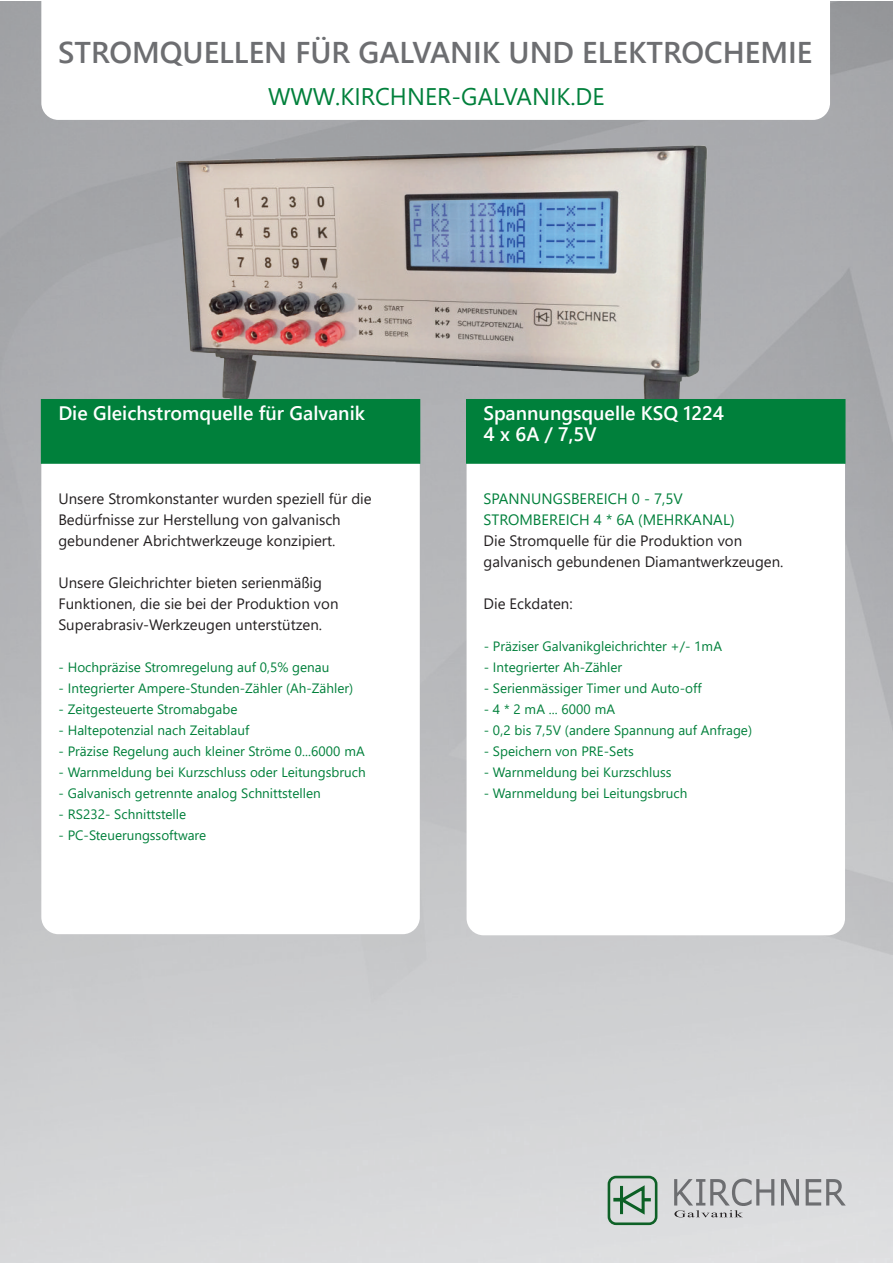
<style>
.page{position:relative;width:893px;height:1263px;background:#fff}
.page>*{position:absolute;margin:0;border:0;box-sizing:border-box;transform-origin:0 0}
.t1{font:600 30px "Segoe UI";color:#6d6e71}
.t2{font:24px "Segoe UI";color:#00803b}
.t3{font:600 19.5px/21px "Segoe UI";color:#fff}
.t4{font:15px/21px "Segoe UI";color:#231f20}
.t5{font:15px/21px "Segoe UI";color:#00803b}
.t6{font:13.5px/21px "Segoe UI";color:#00803b}
</style>
<div class="page">
<img style="left:0;top:1px;width:893px;height:1262px">
<img style="left:64px;top:120px;width:735px;height:346px">
<div style="left:467px;top:406px;width:378px;height:529px;background:#fff;border-radius:17px"></div>
<div style="left:467px;top:399px;width:378px;height:64px;background:#00803b"></div>
<div style="left:41px;top:407px;width:379px;height:527px;background:#fff;border-radius:17px"></div>
<div style="left:41px;top:399px;width:379px;height:64px;background:#00803b"></div>
<svg style="left:41px;top:1px;width:789px;height:119px"></svg>
<svg style="left:674px;top:1178px;width:172px;height:39px"></svg>
<div style="left:608px;top:1176px;width:49px;height:49px;border:3px solid #0c6025;border-radius:7px"></div>
<svg style="left:613px;top:1184px;width:38px;height:31px"></svg>
<h1 class="t1" style="left:58px;top:31px;width:756px">STROMQUELLEN FÜR GALVANIK UND ELEKTROCHEMIE</h1>
<h2 class="t2" style="left:268px;top:79px;width:338px">WWW.KIRCHNER‐GALVANIK.DE</h2>
<h3 class="t3" style="left:58px;top:401px;width:308px">Die Gleichstromquelle für Galvanik</h3>
<p class="t4" style="left:58px;top:487px;width:315px">Unsere Stromkonstanter wurden speziell für die<br>Bedürfnisse zur Herstellung von galvanisch gebundener Abrichtwerkzeuge konzipiert.</p>
<p class="t4" style="left:58px;top:571px;width:282px">Unsere Gleichrichter bieten serienmäßig<br>Funktionen, die sie bei der Produktion von<br>Superabrasiv‐Werkzeugen unterstützen.</p>
<p class="t6" style="left:59px;top:656px;width:309px">‐ Hochpräzise Stromregelung auf 0,5% genau<br>‐ Integrierter Ampere‐Stunden‐Zähler ﴾Ah‐Zähler﴿<br>‐ Zeitgesteuerte Stromabgabe<br>‐ Haltepotenzial nach Zeitablauf<br>‐ Präzise Regelung auch kleiner Ströme 0...6000 mA ‐ Warnmeldung bei Kurzschluss oder Leitungsbruch ‐ Galvanisch getrennte analog Schnittstellen<br>‐ RS232‐ Schnittstelle<br>‐ PC‐Steuerungssoftware</p>
<h3 class="t3" style="left:484px;top:401px;width:242px">Spannungsquelle KSQ 1224<br>4 x 6A / 7,5V</h3>
<p class="t5" style="left:484px;top:487px;width:252px">SPANNUNGSBEREICH 0 ‐ 7,5V<br>STROMBEREICH 4 * 6A ﴾MEHRKANAL﴿</p>
<p class="t4" style="left:484px;top:529px;width:301px">Die Stromquelle für die Produktion von galvanisch gebundenen Diamantwerkzeugen.</p>
<p class="t4" style="left:484px;top:592px;width:91px">Die Eckdaten:</p>
<p class="t6" style="left:484px;top:635px;width:270px">‐ Präziser Galvanikgleichrichter +/‐ 1mA<br>‐ Integrierter Ah‐Zähler<br>‐ Serienmässiger Timer und Auto‐off<br>‐ 4 * 2 mA ... 6000 mA<br>‐ 0,2 bis 7,5V ﴾andere Spannung auf Anfrage﴿ ‐ Speichern von PRE‐Sets<br>‐ Warnmeldung bei Kurzschluss<br>‐ Warnmeldung bei Leitungsbruch</p>
</div>
